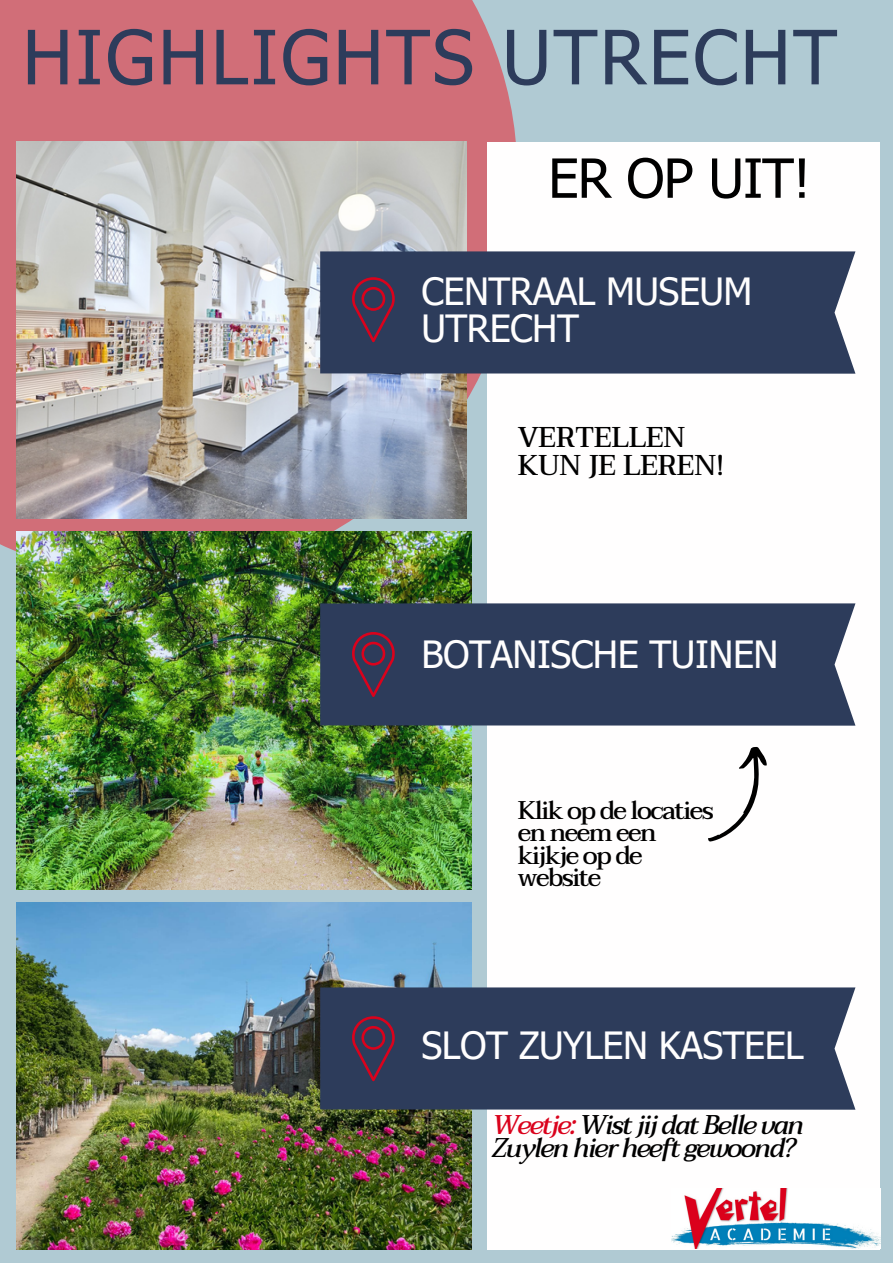
<style>
.page{position:relative;width:893px;height:1264px;background:#fff}
.page>*{position:absolute;margin:0;border:0;box-sizing:border-box;transform-origin:0 0}
.t1{font:75px "Tahoma";letter-spacing:.03em;color:#2d3c5b}
.t2{font:54px "Tahoma";letter-spacing:-.015em;color:#000}
.t3{font:37.5px/37px "Tahoma";letter-spacing:-.015em;color:#fffefe}
.t4{font:500 28.5px/28px "Taviraj";letter-spacing:-.015em;color:#000}
.t5{font:italic 500 27px/23.5px "Taviraj";letter-spacing:-.06em;color:#000}
.t6{font:27px "Tahoma";letter-spacing:-.015em;color:#fffefe}
.t7{font:500 25.5px/22.5px "Taviraj";letter-spacing:-.06em;color:#000}
.s1{color:#da021c}
</style>
<div class="page">
<div style="left:0;top:0;width:892px;height:1262px;background:#b0cad3"></div>
<svg style="left:0;top:0;width:516px;height:579px;background:#cd7680"></svg>
<img style="left:17px;top:142px;width:450px;height:376px">
<img style="left:17px;top:531px;width:454px;height:358px">
<div style="left:487px;top:142px;width:392px;height:1107px;background:#fffefe"></div>
<img style="left:671px;top:1188px;width:209px;height:60px">
<div style="left:320px;top:603px;width:535px;height:122px;background:#2d3c5b"></div>
<div style="left:320px;top:251px;width:535px;height:122px;background:#2d3c5b"></div>
<svg style="left:352px;top:277px;width:43px;height:65px;background:#502f4d"></svg>
<svg style="left:352px;top:632px;width:43px;height:65px;background:#502f4d"></svg>
<img style="left:17px;top:902px;width:454px;height:347px">
<div style="left:320px;top:987px;width:535px;height:122px;background:#2d3c5b"></div>
<svg style="left:352px;top:1012px;width:43px;height:69px;background:#4e304e"></svg>
<svg style="left:708px;top:746px;width:59px;height:96px"></svg>
<p class="t1" style="left:22px;top:9px;width:816px">HIGHLIGHTS UTRECHT</p>
<p class="t2" style="left:548px;top:144px;width:264px">ER OP UIT!</p>
<p class="t3" style="left:421px;top:272px;width:332px">CENTRAAL MUSEUM<br>UTRECHT</p>
<p class="t4" style="left:517px;top:422px;width:208px">VERTELLEN<br>KUN JE LEREN!</p>
<p class="t3" style="left:421px;top:635px;width:358px">BOTANISCHE TUINEN</p>
<p class="t7" style="left:517px;top:798px;width:198px">Klik op de locaties en neem een kijkje op de website</p>
<p class="t6" style="left:548px;top:1015px;width:93px">AIRBNB</p>
<p class="t3" style="left:421px;top:1025px;width:384px">SLOT ZUYLEN KASTEEL</p>
<p class="t5" style="left:492px;top:1112px;width:313px"><span class="s1">Weetje:</span> Wist jij dat Belle van<br>Zuylen hier heeft gewoond?</p>
</div>
